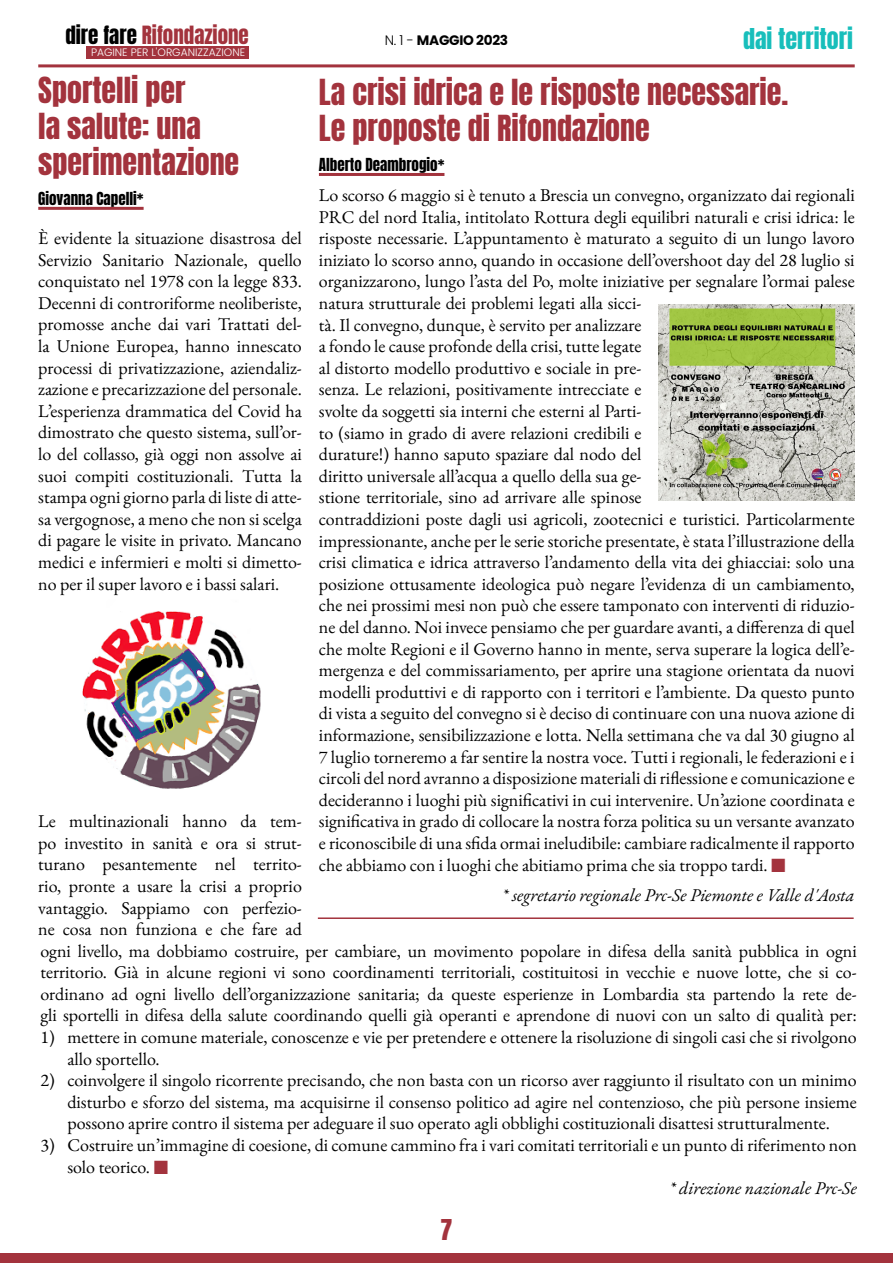
<style>
.page{position:relative;width:893px;height:1263px;background:#fff}
.page>*{position:absolute;margin:0;border:0;box-sizing:border-box;transform-origin:0 0}
.Titolo_articolo{font:30px/36px "Anton";color:#a3333d}
.Autore_articolo{font:24px "Anton";color:#17bebb}
.t1{font:24px "Anton";color:#a3333d}
.t2{font:21px "Anton";color:#a3333d}
.Testo{font:18px/21.6px "EB Garamond";color:#000}
.Testo-2{font:italic 18px "EB Garamond";color:#000}
.Titolo_articolo-2{font:15px "Anton";color:#000}
.t3{font:700 13.65px "Poppins";letter-spacing:-.02em;color:#000}
.t4{font:300 10.8px "Poppins";color:#fff}
.s1{color:#000}
.s2{font-weight:300}
.s3{font-family:"Anton";color:#a3333d}
</style>
<div class="page">
<div style="left:0;top:1253px;width:893px;height:10px;background:#a3333d"></div>
<div style="left:87px;top:46px;width:162px;height:13px;background:#a3333d"></div>
<hr style="left:38px;top:64px;width:817px;height:3px;background:#a3333d">
<hr style="left:319px;top:173px;width:125px;height:3px;background:#a3333d">
<hr style="left:38px;top:207px;width:106px;height:3px;background:#a3333d">
<img style="left:659px;top:304px;width:196px;height:196px">
<img style="left:82px;top:611px;width:179px;height:178px">
<hr style="left:318px;top:917px;width:536px;height:2px;background:#a3333d">
<p class="t2" style="left:65px;top:24px;width:185px"><span class="s1">dire fare</span> Rifondazione</p>
<p class="t4" style="left:91px;top:46px;width:156px">PAGINE PER L'ORGANIZZAZIONE</p>
<p class="t3" style="left:385px;top:33px;width:125px"><span class="s2">N. 1 -</span> MAGGIO 2023</p>
<p class="Autore_articolo" style="left:743px;top:27px;width:111px">dai territori</p>
<p class="Titolo_articolo" style="left:319px;top:77px;width:471px">La crisi idrica e le risposte necessarie.<br>Le proposte di Rifondazione</p>
<p class="Titolo_articolo-2" style="left:319px;top:157px;width:127px">Alberto Deambrogio*</p>
<p class="Testo" style="left:319px;top:184px;width:537px">Lo scorso 6 maggio si è tenuto a Brescia un convegno, organizzato dai regionali PRC del nord Italia, intitolato Rottura degli equilibri naturali e crisi idrica: le risposte necessarie. L’appuntamento è maturato a seguito di un lungo lavoro iniziato lo scorso anno, quando in occasione dell’overshoot day del 28 luglio si organizzarono, lungo l’asta del Po, molte iniziative per segnalare l’ormai palese natura strutturale dei problemi legati alla sicci-<br>tà. Il convegno, dunque, è servito per analizzare<br>a fondo le cause profonde della crisi, tutte legate<br>al distorto modello produttivo e sociale in pre-<br>senza. Le relazioni, positivamente intrecciate e<br>svolte da soggetti sia interni che esterni al Parti-<br>to (siamo in grado di avere relazioni credibili e<br>durature!) hanno saputo spaziare dal nodo del<br>diritto universale all’acqua a quello della sua ge-<br>stione territoriale, sino ad arrivare alle spinose<br>contraddizioni poste dagli usi agricoli, zootecnici e turistici. Particolarmente impressionante, anche per le serie storiche presentate, è stata l’illustrazione della crisi climatica e idrica attraverso l’andamento della vita dei ghiacciai: solo una posizione ottusamente ideologica può negare l’evidenza di un cambiamento, che nei prossimi mesi non può che essere tamponato con interventi di riduzio&shy;ne del danno. Noi invece pensiamo che per guardare avanti, a differenza di quel che molte Regioni e il Governo hanno in mente, serva superare la logica dell’e&shy;mergenza e del commissariamento, per aprire una stagione orientata da nuovi modelli produttivi e di rapporto con i territori e l’ambiente. Da questo punto di vista a seguito del convegno si è deciso di continuare con una nuova azione di informazione, sensibilizzazione e lotta. Nella settimana che va dal 30 giugno al 7 luglio torneremo a far sentire la nostra voce. Tutti i regionali, le federazioni e i circoli del nord avranno a disposizione materiali di riflessione e comunicazione e decideranno i luoghi più significativi in cui intervenire. Un’azione coordinata e significativa in grado di collocare la nostra forza politica su un versante avanzato e riconoscibile di una sfida ormai ineludibile: cambiare radicalmente il rapporto che abbiamo con i luoghi che abitiamo prima che sia troppo tardi. <span class="s3">■</span></p>
<p class="Testo-2" style="left:502px;top:883px;width:354px">* segretario regionale Prc-Se Piemonte e Valle d'Aosta</p>
<p class="Titolo_articolo" style="left:38px;top:75px;width:202px">Sportelli per<br>la salute: una sperimentazione</p>
<p class="Titolo_articolo-2" style="left:38px;top:191px;width:107px">Giovanna Capelli*</p>
<p class="Testo" style="left:38px;top:227px;width:265px;text-align:justify">È evidente la situazione disastrosa del Servizio Sanitario Nazionale, quello conquistato nel 1978 con la legge 833.<br>Decenni di controriforme neoliberiste, promosse anche dai vari Trattati del&shy;la Unione Europea, hanno innescato processi di privatizzazione, aziendaliz&shy;zazione e precarizzazione del personale.<br>L’esperienza drammatica del Covid ha dimostrato che questo sistema, sull’or&shy;lo del collasso, già oggi non assolve ai suoi compiti costituzionali. Tutta la stampa ogni giorno parla di liste di atte&shy;sa vergognose, a meno che non si scelga di pagare le visite in privato. Mancano medici e infermieri e molti si dimetto&shy;no per il super lavoro e i bassi salari.</p>
<p class="Testo" style="left:38px;top:810px;width:820px">Le multinazionali hanno da tem-<br>po investito in sanità e ora si strut-<br>turano pesantemente nel territo-<br>rio, pronte a usare la crisi a proprio<br>vantaggio. Sappiamo con perfezio-<br>ne cosa non funziona e che fare ad<br>ogni livello, ma dobbiamo costruire, per cambiare, un movimento popolare in difesa della sanità pubblica in ogni territorio. Già in alcune regioni vi sono coordinamenti territoriali, costituitosi in vecchie e nuove lotte, che si co&shy;ordinano ad ogni livello dell’organizzazione sanitaria; da queste esperienze in Lombardia sta partendo la rete de&shy;gli sportelli in difesa della salute coordinando quelli già operanti e aprendone di nuovi con un salto di qualità per:</p>
<p class="Testo" style="left:67px;top:1026px;width:791px;text-indent:-27px">1) mettere in comune materiale, conoscenze e vie per pretendere e ottenere la risoluzione di singoli casi che si rivolgono allo sportello.</p>
<p class="Testo" style="left:67px;top:1069px;width:791px;text-align:justify;text-indent:-27px">2) coinvolgere il singolo ricorrente precisando, che non basta con un ricorso aver raggiunto il risultato con un minimo disturbo e sforzo del sistema, ma acquisirne il consenso politico ad agire nel contenzioso, che più persone insieme possono aprire contro il sistema per adeguare il suo operato agli obblighi costituzionali disattesi strutturalmente.</p>
<p class="Testo" style="left:67px;top:1134px;width:791px;text-indent:-27px">3) Costruire un’immagine di coesione, di comune cammino fra i vari comitati territoriali e un punto di riferimento non solo teorico. <span class="s3">■</span></p>
<p class="Testo-2" style="left:670px;top:1176px;width:189px">* direzione nazionale Prc-Se</p>
<h2 class="t1" style="left:441px;top:1218px;width:13px">7</h2>
</div>
